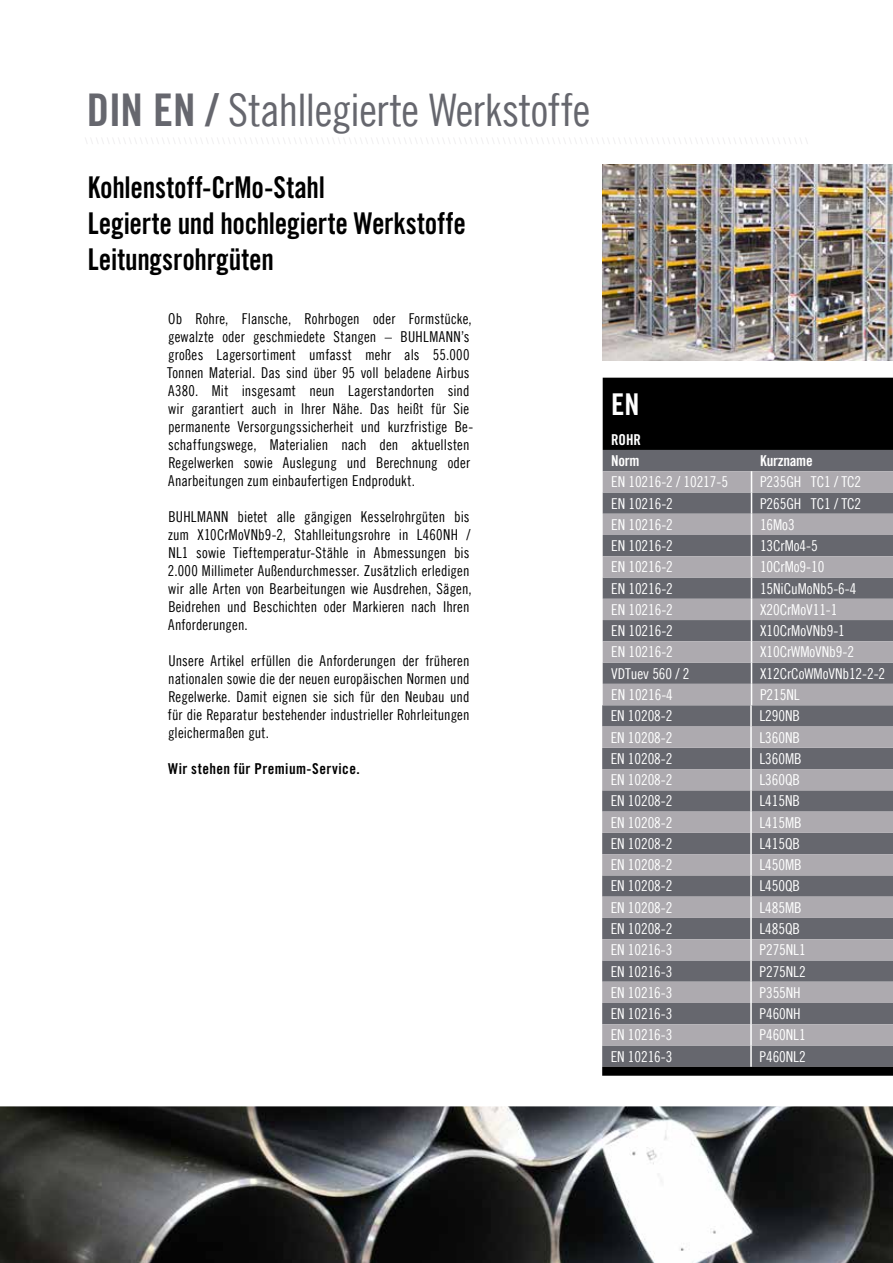
<style>
.page{position:relative;width:893px;height:1263px;background:#fff}
.page>*{position:absolute;margin:0;border:0;box-sizing:border-box;transform-origin:0 0}
.t1{font:45px "Trade Gothic Cond Eighteen";letter-spacing:-.015em;color:#66676e}
.t2{font:30px/36px "Trade Gothic Bold Cond Twenty";letter-spacing:-.005em;color:#000;scale:.94 1}
.t3{font:30px "Trade Gothic Bold Cond Twenty";color:#fff}
.t4{font:15px/18px "Trade Gothic Cond Eighteen";letter-spacing:.01em;color:#000}
.t5{font:15px "Trade Gothic Cond Eighteen";letter-spacing:-.005em;color:#fff}
.t6{font:15px "Trade Gothic Bold Cond Twenty";letter-spacing:.025em;color:#000}
.t7{font:15px/21.3px "Trade Gothic Bold Cond Twenty";letter-spacing:-.005em;color:#fff}
.s1{font-family:"Trade Gothic Bold Cond Twenty"}
</style>
<div class="page">
<img style="left:0;top:1106px;width:893px;height:157px">
<div style="left:602px;top:705px;width:291px;height:362px;background:#66676e"></div>
<svg style="left:602px;top:726px;width:291px;height:319px;background:#8c8b91"></svg>
<svg style="left:602px;top:1067px;width:291px;height:9px;background:#070707"></svg>
<hr style="left:750px;top:705px;width:2px;height:21px;background:#fff">
<hr style="left:750px;top:726px;width:2px;height:22px;background:#fff">
<hr style="left:750px;top:748px;width:2px;height:21px;background:#fff">
<hr style="left:750px;top:769px;width:2px;height:21px;background:#fff">
<hr style="left:750px;top:790px;width:2px;height:22px;background:#fff">
<hr style="left:750px;top:812px;width:2px;height:21px;background:#fff">
<hr style="left:750px;top:833px;width:2px;height:21px;background:#fff">
<hr style="left:750px;top:854px;width:2px;height:21px;background:#fff">
<hr style="left:750px;top:875px;width:2px;height:22px;background:#fff">
<hr style="left:750px;top:897px;width:2px;height:21px;background:#fff">
<hr style="left:750px;top:918px;width:2px;height:21px;background:#fff">
<hr style="left:750px;top:939px;width:2px;height:21px;background:#fff">
<hr style="left:750px;top:960px;width:2px;height:22px;background:#fff">
<hr style="left:750px;top:982px;width:2px;height:21px;background:#fff">
<hr style="left:750px;top:1003px;width:2px;height:21px;background:#fff">
<hr style="left:750px;top:1024px;width:2px;height:21px;background:#fff">
<hr style="left:750px;top:1045px;width:2px;height:22px;background:#fff">
<div style="left:603px;top:378px;width:290px;height:72px;background:#000"></div>
<div style="left:603px;top:450px;width:290px;height:21px;background:#66676e"></div>
<svg style="left:603px;top:471px;width:290px;height:234px;background:#8e8c92"></svg>
<svg style="left:751px;top:471px;width:1px;height:234px"></svg>
<img style="left:602px;top:164px;width:291px;height:196px">
<h1 class="t1" style="left:87px;top:83px;width:505px"><span class="s1">DIN EN /</span> Stahllegierte Werkstoffe</h1>
<h2 class="t2" style="left:88px;top:169px;width:404px">Kohlenstoff-CrMo-Stahl<br>Legierte und hochlegierte Werkstoffe<br>Leitungsrohrgüten</h2>
<p class="t4" style="left:167px;top:309px;width:308px">Ob Rohre, Flansche, Rohrbogen oder Formstücke, gewalzte oder geschmiedete Stangen – BUHLMANN’s großes Lagersortiment umfasst mehr als 55.000<br>Tonnen Material. Das sind über 95 voll beladene Airbus A380. Mit insgesamt neun Lagerstandorten sind wir garantiert auch in Ihrer Nähe. Das heißt für Sie permanente Versorgungssicherheit und kurzfristige Be&shy;schaffungswege, Materialien nach den aktuellsten Regelwerken sowie Auslegung und Berechnung oder Anarbeitungen zum einbaufertigen Endprodukt.</p>
<p class="t4" style="left:168px;top:507px;width:306px">BUHLMANN bietet alle gängigen Kesselrohrgüten bis zum X10CrMoVNb9-2, Stahlleitungsrohre in L460NH / NL1 sowie Tieftemperatur-Stähle in Abmessungen bis 2.000 Millimeter Außendurchmesser. Zusätzlich erledigen wir alle Arten von Bearbeitungen wie Ausdrehen, Sägen, Beidrehen und Beschichten oder Markieren nach Ihren Anforderungen.</p>
<p class="t4" style="left:168px;top:651px;width:303px;text-align:justify">Unsere Artikel erfüllen die Anforderungen der früheren nationalen sowie die der neuen europäischen Normen und Regelwerke. Damit eignen sie sich für den Neubau und für die Reparatur bestehender industrieller Rohrleitungen gleichermaßen gut.</p>
<p class="t6" style="left:168px;top:760px;width:193px">Wir stehen für Premium-Service.</p>
<h2 class="t3" style="left:611px;top:386px;width:14px">EN</h2>
<p class="t7" style="left:611px;top:429px;width:30px">Rohr<br>Norm</p>
<p class="t7" style="left:760px;top:450px;width:54px">Kurzname</p>
<p class="t5" style="left:611px;top:473px;width:118px">EN 10216-2 / 10217-5</p>
<p class="t5" style="left:760px;top:473px;width:103px">P235GH TC1 / TC2</p>
<p class="t5" style="left:611px;top:494px;width:63px">EN 10216-2</p>
<p class="t5" style="left:760px;top:494px;width:103px">P265GH TC1 / TC2</p>
<p class="t5" style="left:611px;top:515px;width:63px">EN 10216-2</p>
<p class="t5" style="left:760px;top:515px;width:36px">16Mo3</p>
<p class="t5" style="left:611px;top:537px;width:63px">EN 10216-2</p>
<p class="t5" style="left:760px;top:537px;width:59px">13CrMo4-5</p>
<p class="t5" style="left:611px;top:558px;width:63px">EN 10216-2</p>
<p class="t5" style="left:760px;top:558px;width:66px">10CrMo9-10</p>
<p class="t5" style="left:611px;top:579px;width:63px">EN 10216-2</p>
<p class="t5" style="left:760px;top:579px;width:98px">15NiCuMoNb5-6-4</p>
<p class="t5" style="left:611px;top:601px;width:63px">EN 10216-2</p>
<p class="t5" style="left:760px;top:601px;width:79px">X20CrMoV11-1</p>
<p class="t5" style="left:611px;top:622px;width:63px">EN 10216-2</p>
<p class="t5" style="left:760px;top:622px;width:86px">X10CrMoVNb9-1</p>
<p class="t5" style="left:611px;top:643px;width:63px">EN 10216-2</p>
<p class="t5" style="left:760px;top:643px;width:95px">X10CrWMoVNb9-2</p>
<p class="t5" style="left:611px;top:664px;width:80px">VDTuev 560 / 2</p>
<p class="t5" style="left:760px;top:664px;width:127px">X12CrCoWMoVNb12-2-2</p>
<p class="t5" style="left:611px;top:686px;width:63px">EN 10216-4</p>
<p class="t5" style="left:760px;top:686px;width:41px">P215NL</p>
<p class="t5" style="left:611px;top:707px;width:63px">EN 10208-2</p>
<p class="t5" style="left:759px;top:707px;width:42px">L290NB</p>
<p class="t5" style="left:611px;top:728px;width:63px">EN 10208-2</p>
<p class="t5" style="left:759px;top:728px;width:42px">L360NB</p>
<p class="t5" style="left:611px;top:750px;width:63px">EN 10208-2</p>
<p class="t5" style="left:759px;top:750px;width:44px">L360MB</p>
<p class="t5" style="left:611px;top:771px;width:63px">EN 10208-2</p>
<p class="t5" style="left:759px;top:771px;width:42px">L360QB</p>
<p class="t5" style="left:611px;top:792px;width:63px">EN 10208-2</p>
<p class="t5" style="left:759px;top:792px;width:42px">L415NB</p>
<p class="t5" style="left:611px;top:813px;width:63px">EN 10208-2</p>
<p class="t5" style="left:759px;top:813px;width:44px">L415MB</p>
<p class="t5" style="left:611px;top:835px;width:63px">EN 10208-2</p>
<p class="t5" style="left:759px;top:835px;width:42px">L415QB</p>
<p class="t5" style="left:611px;top:856px;width:63px">EN 10208-2</p>
<p class="t5" style="left:759px;top:856px;width:44px">L450MB</p>
<p class="t5" style="left:611px;top:877px;width:63px">EN 10208-2</p>
<p class="t5" style="left:759px;top:877px;width:42px">L450QB</p>
<p class="t5" style="left:611px;top:898px;width:63px">EN 10208-2</p>
<p class="t5" style="left:759px;top:898px;width:44px">L485MB</p>
<p class="t5" style="left:611px;top:920px;width:63px">EN 10208-2</p>
<p class="t5" style="left:759px;top:920px;width:42px">L485QB</p>
<p class="t5" style="left:611px;top:941px;width:63px">EN 10216-3</p>
<p class="t5" style="left:759px;top:941px;width:48px">P275NL1</p>
<p class="t5" style="left:611px;top:962px;width:63px">EN 10216-3</p>
<p class="t5" style="left:759px;top:962px;width:48px">P275NL2</p>
<p class="t5" style="left:611px;top:983px;width:63px">EN 10216-3</p>
<p class="t5" style="left:759px;top:983px;width:43px">P355NH</p>
<p class="t5" style="left:611px;top:1005px;width:63px">EN 10216-3</p>
<p class="t5" style="left:759px;top:1005px;width:43px">P460NH</p>
<p class="t5" style="left:611px;top:1026px;width:63px">EN 10216-3</p>
<p class="t5" style="left:759px;top:1026px;width:48px">P460NL1</p>
<p class="t5" style="left:611px;top:1047px;width:63px">EN 10216-3</p>
<p class="t5" style="left:759px;top:1047px;width:48px">P460NL2</p>
</div>
